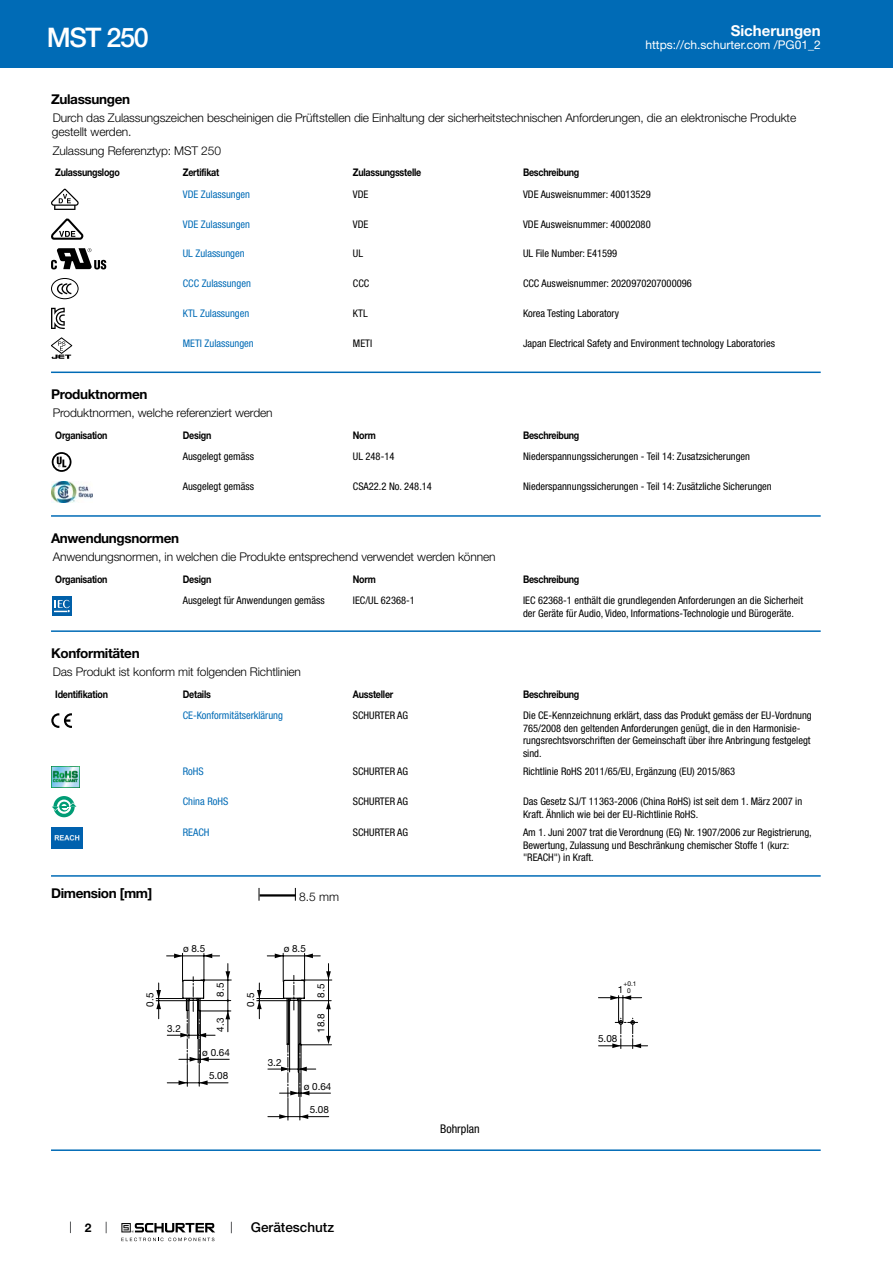
<style>
.page{position:relative;width:893px;height:1263px;background:#fff}
.page>*{position:absolute;margin:0;border:0;box-sizing:border-box;transform-origin:0 0}
.t1{font:500 27px "Helvetica Neue LT";letter-spacing:-.05em;color:#fff}
.t2{font:700 15px "Helvetica Neue LT";color:#fff}
.t3{font:700 13.5px "Helvetica Neue LT";letter-spacing:-.025em;color:#000}
.t4{font:500 13.5px "Helvetica Neue LT";color:#000}
.t5{font:300 12px/14.4px "Helvetica Neue LT";letter-spacing:-.01em;color:#000}
.t6{font:12px "Helvetica Neue LT";color:#fff}
.t7{font:condensed 12px "Helvetica Neue LT";color:#000}
.t8{font:700 12px "Helvetica Neue LT";color:#000}
.t9{font:condensed 10.5px/12.6px "Helvetica Neue LT";color:#000}
.t10{font:700 10.5px "Helvetica Neue LT";letter-spacing:-.025em;color:#000;scale:.85 1}
.t11{font:condensed 10.5px "Helvetica Neue LT";color:#006bb6}
.t12{font:9.9px "Helvetica Neue LT";color:#000}
.t13{font:6.6px/6.6px "Helvetica Neue LT";color:#000;text-align:center}
</style>
<div class="page">
<svg style="left:70px;top:1221px;width:1px;height:12px"></svg>
<svg style="left:121px;top:1223px;width:94px;height:18px"></svg>
<div style="left:0;top:0;width:893px;height:68px;background:#006bb6"></div>
<svg style="left:51px;top:189px;width:28px;height:21px"></svg>
<svg style="left:51px;top:218px;width:32px;height:22px"></svg>
<svg style="left:51px;top:248px;width:55px;height:21px"></svg>
<div style="left:51px;top:278px;width:28px;height:21px;border:1px solid #000;border-radius:50%"></div>
<svg style="left:58px;top:283px;width:14px;height:12px"></svg>
<svg style="left:51px;top:308px;width:14px;height:21px"></svg>
<svg style="left:51px;top:337px;width:22px;height:22px"></svg>
<hr style="left:51px;top:372px;width:770px;height:1px;background:#006bb6">
<svg style="left:52px;top:452px;width:19px;height:20px"></svg>
<img style="left:51px;top:481px;width:42px;height:21px">
<hr style="left:51px;top:515px;width:770px;height:2px;background:#006bb6">
<svg style="left:52px;top:596px;width:20px;height:20px"></svg>
<div style="left:52px;top:596px;width:19px;height:19px;background:#0060a9"></div>
<svg style="left:54px;top:600px;width:16px;height:13px"></svg>
<hr style="left:51px;top:630px;width:770px;height:2px;background:#006bb6">
<svg style="left:51px;top:713px;width:21px;height:15px"></svg>
<img style="left:51px;top:766px;width:29px;height:21px">
<svg style="left:53px;top:796px;width:22px;height:21px"></svg>
<svg style="left:57px;top:799px;width:14px;height:15px"></svg>
<svg style="left:52px;top:802px;width:25px;height:9px"></svg>
<img style="left:51px;top:827px;width:32px;height:21px">
<hr style="left:51px;top:875px;width:770px;height:2px;background:#006bb6">
<svg style="left:259px;top:888px;width:1px;height:13px"></svg>
<hr style="left:260px;top:894px;width:36px;height:2px;background:#000">
<svg style="left:295px;top:888px;width:1px;height:13px"></svg>
<hr style="left:328px;top:963px;width:1px;height:78px;background:#000">
<hr style="left:298px;top:1000px;width:33px;height:1px;background:#000">
<hr style="left:268px;top:1069px;width:48px;height:1px;background:#000">
<hr style="left:280px;top:1093px;width:50px;height:1px;background:#000">
<hr style="left:268px;top:1116px;width:61px;height:1px;background:#000">
<hr style="left:300px;top:1044px;width:32px;height:1px;background:#000">
<hr style="left:267px;top:956px;width:53px;height:1px;background:#000">
<hr style="left:301px;top:980px;width:31px;height:1px;background:#000">
<svg style="left:156px;top:953px;width:157px;height:167px"></svg>
<svg style="left:326px;top:971px;width:5px;height:9px"></svg>
<svg style="left:326px;top:1036px;width:5px;height:8px"></svg>
<svg style="left:326px;top:1001px;width:5px;height:8px"></svg>
<hr style="left:599px;top:1045px;width:49px;height:1px;background:#000">
<hr style="left:598px;top:997px;width:44px;height:1px;background:#000">
<svg style="left:610px;top:995px;width:31px;height:53px"></svg>
<hr style="left:51px;top:1149px;width:770px;height:2px;background:#006bb6">
<h1 class="t1" style="left:47px;top:21px;width:103px">MST 250</h1>
<h2 class="t2" style="left:731px;top:21px;width:92px">Sicherungen</h2>
<p class="t6" style="left:645px;top:38px;width:177px">https://ch.schurter.com /PG01_2</p>
<p class="t3" style="left:51px;top:91px;width:81px">Zulassungen</p>
<p class="t5" style="left:52px;top:110px;width:746px">Durch das Zulassungszeichen bescheinigen die Prüftstellen die Einhaltung der sicherheitstechnischen Anforderungen, die an elektronische Produkte gestellt werden.</p>
<p class="t5" style="left:53px;top:143px;width:170px">Zulassung Referenztyp: MST 250</p>
<p class="t10" style="left:55px;top:166px;width:78px">Zulassungslogo</p>
<p class="t10" style="left:183px;top:166px;width:44px">Zertifikat</p>
<p class="t10" style="left:353px;top:166px;width:82px">Zulassungsstelle</p>
<p class="t10" style="left:523px;top:166px;width:68px">Beschreibung</p>
<p class="t11" style="left:183px;top:188px;width:69px">VDE Zulassungen</p>
<p class="t9" style="left:353px;top:188px;width:17px">VDE</p>
<p class="t9" style="left:523px;top:188px;width:129px">VDE Ausweisnummer: 40013529</p>
<p class="t11" style="left:183px;top:218px;width:69px">VDE Zulassungen</p>
<p class="t9" style="left:353px;top:217px;width:17px">VDE</p>
<p class="t9" style="left:523px;top:217px;width:129px">VDE Ausweisnummer: 40002080</p>
<p class="t11" style="left:183px;top:248px;width:63px">UL Zulassungen</p>
<p class="t9" style="left:353px;top:247px;width:12px">UL</p>
<p class="t9" style="left:523px;top:247px;width:96px">UL File Number: E41599</p>
<p class="t11" style="left:183px;top:277px;width:70px">CCC Zulassungen</p>
<p class="t9" style="left:353px;top:277px;width:18px">CCC</p>
<p class="t9" style="left:523px;top:277px;width:170px">CCC Ausweisnummer: 2020970207000096</p>
<p class="t11" style="left:183px;top:307px;width:68px">KTL Zulassungen</p>
<p class="t9" style="left:353px;top:307px;width:16px">KTL</p>
<p class="t9" style="left:523px;top:307px;width:98px">Korea Testing Laboratory</p>
<p class="t11" style="left:183px;top:337px;width:72px">METI Zulassungen</p>
<p class="t9" style="left:353px;top:337px;width:21px">METI</p>
<p class="t9" style="left:523px;top:337px;width:253px">Japan Electrical Safety and Environment technology Laboratories</p>
<p class="t3" style="left:51px;top:386px;width:98px">Produktnormen</p>
<p class="t5" style="left:53px;top:405px;width:221px">Produktnormen, welche referenziert werden</p>
<p class="t10" style="left:55px;top:429px;width:63px">Organisation</p>
<p class="t10" style="left:183px;top:429px;width:35px">Design</p>
<p class="t10" style="left:353px;top:429px;width:29px">Norm</p>
<p class="t10" style="left:523px;top:429px;width:68px">Beschreibung</p>
<p class="t9" style="left:183px;top:450px;width:73px">Ausgelegt gemäss</p>
<p class="t9" style="left:353px;top:450px;width:43px">UL 248-14</p>
<p class="t9" style="left:523px;top:450px;width:229px">Niederspannungssicherungen - Teil 14: Zusatzsicherungen</p>
<p class="t9" style="left:183px;top:480px;width:73px">Ausgelegt gemäss</p>
<p class="t9" style="left:353px;top:480px;width:80px">CSA22.2 No. 248.14</p>
<p class="t9" style="left:523px;top:480px;width:250px">Niederspannungssicherungen - Teil 14: Zusätzliche Sicherungen</p>
<p class="t3" style="left:51px;top:530px;width:130px">Anwendungsnormen</p>
<p class="t5" style="left:53px;top:549px;width:444px">Anwendungsnormen, in welchen die Produkte entsprechend verwendet werden können</p>
<p class="t10" style="left:55px;top:572px;width:63px">Organisation</p>
<p class="t10" style="left:183px;top:572px;width:35px">Design</p>
<p class="t10" style="left:353px;top:572px;width:29px">Norm</p>
<p class="t10" style="left:523px;top:572px;width:68px">Beschreibung</p>
<p class="t9" style="left:183px;top:594px;width:143px">Ausgelegt für Anwendungen gemäss</p>
<p class="t9" style="left:353px;top:594px;width:63px">IEC/UL 62368-1</p>
<p class="t9" style="left:523px;top:594px;width:281px">IEC 62368-1 enthält die grundlegenden Anforderungen an die Sicherheit der Geräte für Audio, Video, Informations-Technologie und Bürogeräte.</p>
<p class="t3" style="left:51px;top:645px;width:90px">Konformitäten</p>
<p class="t5" style="left:53px;top:664px;width:250px">Das Produkt ist konform mit folgenden Richtlinien</p>
<p class="t10" style="left:55px;top:687px;width:64px">Identifikation</p>
<p class="t10" style="left:183px;top:687px;width:35px">Details</p>
<p class="t10" style="left:353px;top:687px;width:49px">Aussteller</p>
<p class="t10" style="left:523px;top:687px;width:68px">Beschreibung</p>
<p class="t11" style="left:183px;top:709px;width:102px">CE-Konformitätserklärung</p>
<p class="t9" style="left:353px;top:709px;width:57px">SCHURTER AG</p>
<p class="t9" style="left:523px;top:709px;width:290px">Die CE-Kennzeichnung erklärt, dass das Produkt gemäss der EU-Vordnung 765/2008 den geltenden Anforderungen genügt, die in den Harmonisie&shy;rungsrechtsvorschriften der Gemeinschaft über ihre Anbringung festgelegt sind.</p>
<p class="t11" style="left:183px;top:766px;width:22px">RoHS</p>
<p class="t9" style="left:353px;top:765px;width:57px">SCHURTER AG</p>
<p class="t9" style="left:523px;top:765px;width:214px">Richtlinie RoHS 2011/65/EU, Ergänzung (EU) 2015/863</p>
<p class="t11" style="left:183px;top:795px;width:47px">China RoHS</p>
<p class="t9" style="left:353px;top:795px;width:57px">SCHURTER AG</p>
<p class="t9" style="left:523px;top:795px;width:281px">Das Gesetz SJ/T 11363-2006 (China RoHS) ist seit dem 1. März 2007 in<br>Kraft. Ähnlich wie bei der EU-Richtlinie RoHS.</p>
<p class="t11" style="left:183px;top:826px;width:28px">REACH</p>
<p class="t9" style="left:353px;top:826px;width:57px">SCHURTER AG</p>
<p class="t9" style="left:523px;top:826px;width:290px">Am 1. Juni 2007 trat die Verordnung (EG) Nr. 1907/2006 zur Registrierung,<br>Bewertung, Zulassung und Beschränkung chemischer Stoffe 1 (kurz: "REACH") in Kraft.</p>
<p class="t3" style="left:51px;top:885px;width:103px">Dimension [mm]</p>
<p class="t5" style="left:299px;top:889px;width:42px">8.5 mm</p>
<p class="t8" style="left:85px;top:1220px;width:8px">2</p>
<p class="t12" style="left:144px;top:1007px;width:15px;rotate:-90deg">0.5</p>
<p class="t12" style="left:183px;top:942px;width:24px">ø 8.5</p>
<p class="t12" style="left:284px;top:942px;width:24px">ø 8.5</p>
<p class="t12" style="left:167px;top:1022px;width:15px">3.2</p>
<p class="t12" style="left:214px;top:997px;width:15px;rotate:-90deg">8.5</p>
<p class="t12" style="left:214px;top:1032px;width:15px;rotate:-90deg">4.3</p>
<p class="t12" style="left:315px;top:1033px;width:21px;rotate:-90deg">18.8</p>
<p class="t12" style="left:315px;top:997px;width:15px;rotate:-90deg">8.5</p>
<p class="t12" style="left:245px;top:1007px;width:15px;rotate:-90deg">0.5</p>
<p class="t12" style="left:202px;top:1046px;width:29px">ø 0.64</p>
<p class="t12" style="left:209px;top:1070px;width:21px">5.08</p>
<p class="t12" style="left:268px;top:1056px;width:15px">3.2</p>
<p class="t12" style="left:304px;top:1080px;width:29px">ø 0.64</p>
<p class="t12" style="left:310px;top:1104px;width:21px">5.08</p>
<p class="t4" style="left:251px;top:1219px;width:85px">Geräteschutz</p>
<p class="t7" style="left:440px;top:1122px;width:41px">Bohrplan</p>
<p class="t12" style="left:618px;top:984px;width:7px">1</p>
<p class="t13" style="left:623px;top:981px;width:15px">+0.1<br>0</p>
<p class="t12" style="left:598px;top:1032px;width:21px">5.08</p>
</div>
